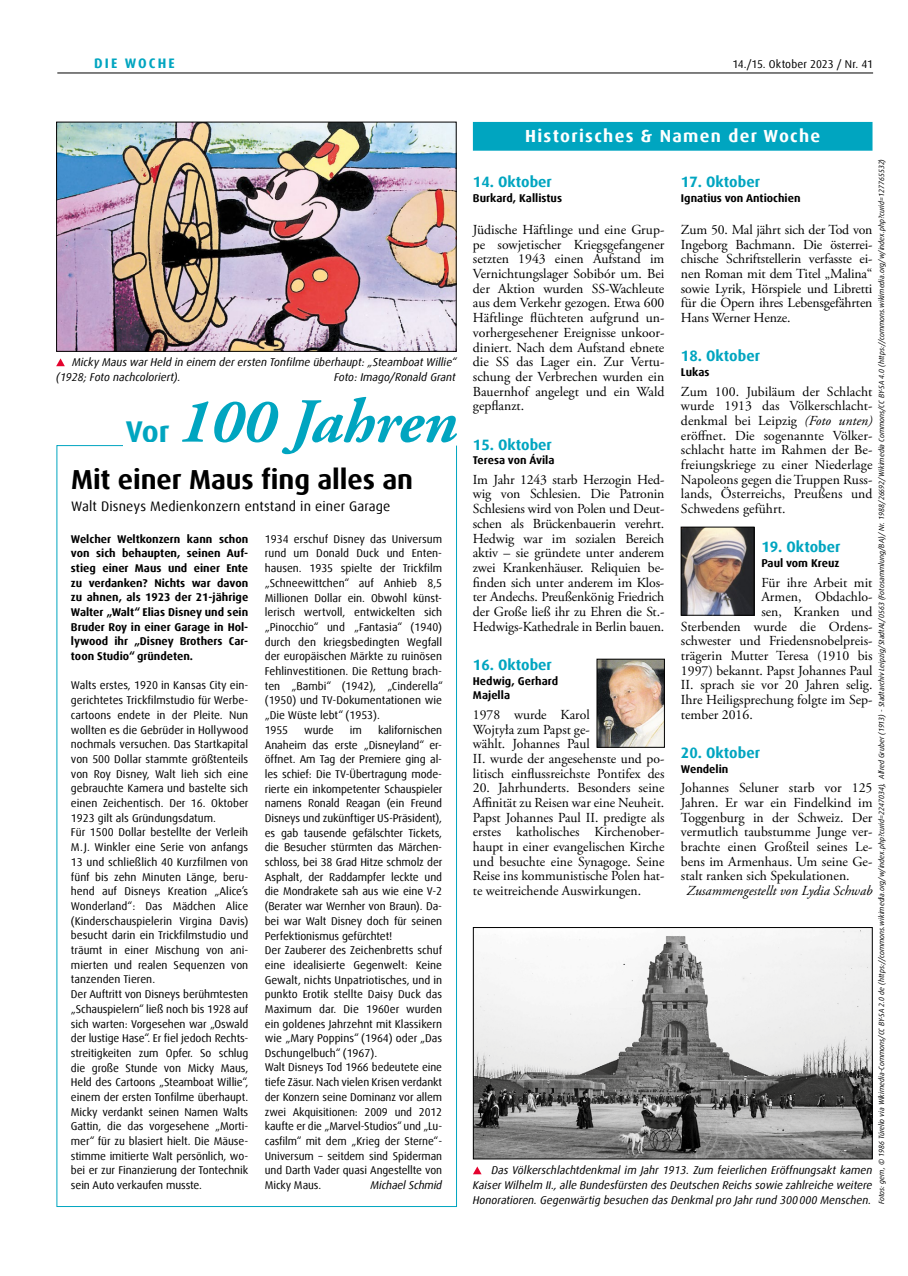
<style>
.page{position:relative;width:908px;height:1276px;background:#fff}
.page>*{position:absolute;margin:0;border:0;box-sizing:border-box;transform-origin:0 0}
.t1{font:italic 700 62.5px "Adobe Garamond Pro";color:#00a5c0}
.t2{font:700 27.5px "Dax Offc Pro";letter-spacing:-.005em;color:#000}
.t3{font:700 17.5px "Dax Offc Pro";letter-spacing:.075em;color:#fff}
.t4{font:700 15px "Dax Offc Pro";color:#00a5c0}
.t5{font:13.75px/14.6px "Adobe Garamond Pro";color:#000;text-align:justify}
.t6{font:13.75px "Dax Offc Pro";letter-spacing:.01em;color:#000}
.t7{font:italic 13.75px "Adobe Garamond Pro";color:#000}
.t8{font:700 13.75px "Dax Offc Pro";letter-spacing:.15em;color:#00a5c0}
.t9{font:11.25px/14.8px "Dax Offc Pro";letter-spacing:-.01em;color:#000}
.t10{font:700 11.25px/14.8px "Dax Offc Pro";color:#000;text-align:justify}
.t11{font:italic 11.25px/14.8px "Dax Offc Pro";color:#000}
.t12{font:italic 7.5px "Dax Offc Pro";color:#000}
.s1{font-family:"Dax Offc Pro";font-style:normal;font-size:30px}
.s2{font-style:italic}
</style>
<div class="page">
<svg style="left:56px;top:445px;width:401px;height:762px"></svg>
<img style="left:58px;top:124px;width:396px;height:225px">
<div style="left:56px;top:122px;width:400px;height:229px;border:1px solid #000"></div>
<div style="left:472px;top:122px;width:400px;height:29px;background:#00a5c0"></div>
<svg style="left:56px;top:358px;width:9px;height:8px"></svg>
<hr style="left:57px;top:73px;width:815px;height:1px;background:#000">
<img style="left:475px;top:929px;width:395px;height:228px">
<div style="left:473px;top:927px;width:399px;height:232px;border:1px solid #000"></div>
<svg style="left:473px;top:1166px;width:8px;height:8px"></svg>
<div style="left:124px;top:442px;width:40px;height:11px;background:#fff"></div>
<img style="left:598px;top:661px;width:64px;height:84px">
<div style="left:596px;top:659px;width:68px;height:88px;border:1px solid #000"></div>
<img style="left:682px;top:529px;width:70px;height:84px">
<div style="left:680px;top:527px;width:74px;height:88px;border:1px solid #000"></div>
<p class="t8" style="left:94px;top:54px;width:82px">DIE WOCHE</p>
<p class="t9" style="left:732px;top:56px;width:142px">14./15. Oktober 2023 / Nr. 41</p>
<p class="t11" style="left:56px;top:355px;width:402px;text-indent:16px">Micky Maus war Held in einem der ersten Tonfilme überhaupt: „Steamboat Willie“ (1928; Foto nachcoloriert).</p>
<p class="t11" style="left:334px;top:370px;width:123px">Foto: Imago/Ronald Grant</p>
<h1 class="t1" style="left:126px;top:386px;width:332px"><span class="s1">Vor</span> 100 Jahren</h1>
<h2 class="t2" style="left:71px;top:461px;width:343px">Mit einer Maus fing alles an</h2>
<p class="t6" style="left:71px;top:497px;width:321px">Walt Disneys Medienkonzern entstand in einer Garage</p>
<p class="t10" style="left:71px;top:531px;width:179px">Welcher Weltkonzern kann schon von sich behaupten, seinen Auf&shy;stieg einer Maus und einer Ente zu verdanken? Nichts war davon zu ahnen, als 1923 der 21-jährige Walter „Walt“ Elias Disney und sein Bruder Roy in einer Garage in Hol&shy;lywood ihr „Disney Brothers Car&shy;toon Studio“ gründeten.</p>
<p class="t9" style="left:71px;top:678px;width:179px">Walts erstes, 1920 in Kansas City ein&shy;gerichtetes Trickfilmstudio für Werbe&shy;cartoons endete in der Pleite. Nun wollten es die Gebrüder in Hollywood nochmals versuchen. Das Startkapital von 500 Dollar stammte größtenteils von Roy Disney, Walt lieh sich eine gebrauchte Kamera und bastelte sich einen Zeichentisch. Der 16. Oktober 1923 gilt als Gründungsdatum.<br>Für 1500 Dollar bestellte der Verleih M.J. Winkler eine Serie von anfangs 13 und schließlich 40 Kurzfilmen von fünf bis zehn Minuten Länge, beru&shy;hend auf Disneys Kreation „Alice’s Wonderland“: Das Mädchen Alice (Kinderschauspielerin Virgina Davis) besucht darin ein Trickfilmstudio und träumt in einer Mischung von ani&shy;mierten und realen Sequenzen von tanzenden Tieren.<br>Der Auftritt von Disneys berühmtesten „Schauspielern“ ließ noch bis 1928 auf sich warten: Vorgesehen war „Oswald der lustige Hase“. Er fiel jedoch Rechts&shy;streitigkeiten zum Opfer. So schlug die große Stunde von Micky Maus, Held des Cartoons „Steamboat Willie“, einem der ersten Tonfilme überhaupt.<br>Micky verdankt seinen Namen Walts Gattin, die das vorgesehene „Morti&shy;mer“ für zu blasiert hielt. Die Mäuse&shy;stimme imitierte Walt persönlich, wo&shy;bei er zur Finanzierung der Tontechnik sein Auto verkaufen musste.</p>
<p class="t9" style="left:265px;top:531px;width:180px">1934 erschuf Disney das Universum rund um Donald Duck und Enten&shy;hausen. 1935 spielte der Trickfilm „Schneewittchen“ auf Anhieb 8,5<br>Millionen Dollar ein. Obwohl künst&shy;lerisch wertvoll, entwickelten sich „Pinocchio“ und „Fantasia“ (1940) durch den kriegsbedingten Wegfall der europäischen Märkte zu ruinösen<br>Fehlinvestitionen. Die Rettung brach&shy;ten „Bambi“ (1942), „Cinderella“ (1950) und TV-Dokumentationen wie „Die Wüste lebt“ (1953).<br>1955</p>
<p class="t9" style="left:265px;top:722px;width:179px;text-indent:113px">kalifornischen Anaheim das erste „Disneyland“ er&shy;öffnet. Am Tag der Premiere ging al&shy;les schief: Die TV-Übertragung mode&shy;rierte ein inkompetenter Schauspieler namens Ronald Reagan (ein Freund Disneys und zukünftiger US-Präsident), es gab tausende gefälschter Tickets, die Besucher stürmten das Märchen&shy;schloss, bei 38 Grad Hitze schmolz der Asphalt, der Raddampfer leckte und die Mondrakete sah aus wie eine V-2 (Berater war Wernher von Braun). Da&shy;bei war Walt Disney doch für seinen Perfektionismus gefürchtet!<br>Der Zauberer des Zeichenbretts schuf eine idealisierte Gegenwelt: Keine Gewalt, nichts Unpatriotisches, und in punkto Erotik stellte Daisy Duck das Maximum dar. Die 1960er wurden ein goldenes Jahrzehnt mit Klassikern wie „Mary Poppins“ (1964) oder „Das Dschungelbuch“ (1967).<br>Walt Disneys Tod 1966 bedeutete eine tiefe Zäsur. Nach vielen Krisen verdankt der Konzern seine Dominanz vor allem zwei Akquisitionen: 2009 und 2012 kaufte er die „Marvel-Studios“ und „Lu&shy;casfilm“ mit dem „Krieg der Sterne“- Universum – seitdem sind Spiderman und Darth Vader quasi Angestellte von Micky Maus.</p>
<p class="t9" style="left:304px;top:722px;width:31px">wurde</p>
<p class="t9" style="left:350px;top:722px;width:13px">im</p>
<p class="t11" style="left:370px;top:1177px;width:73px">Michael Schmid</p>
<h3 class="t3" style="left:525px;top:124px;width:297px">Historisches &amp; Namen der Woche</h3>
<p class="t12" style="left:876px;top:1204px;width:1047px;rotate:-90deg">Fotos: gem, © 1986 Túrelio via Wikimedia-Commons/CC BY-SA 2.0 de (https://commons.wikimedia.org/w/index.php?curid=2247034), Alfred Gruber (1913) - Stadtarchiv Leipzig/StadtAL/0563 (Fotosammlung/BA)/ Nr. 1988/26692/Wikimedia Commons/CC BY-SA 4.0 (https://commons.wikimedia.org/w/index.php?curid=127765532)</p>
<h3 class="t4" style="left:472px;top:172px;width:81px">14. Oktober</h3>
<p class="t10" style="left:472px;top:190px;width:91px">Burkard, Kallistus</p>
<p class="t5" style="left:472px;top:223px;width:193px">Jüdische Häftlinge und eine Grup&shy;pe sowjetischer Kriegsgefangener setzten 1943 einen Aufstand im Vernichtungslager Sobibór um. Bei der Aktion wurden SS-Wachleute aus dem Verkehr gezogen. Etwa 600<br>Häftlinge flüchteten aufgrund un&shy;vorhergesehener Ereignisse unkoor&shy;diniert. Nach dem Aufstand ebnete die SS das Lager ein. Zur Vertu&shy;schung der Verbrechen wurden ein Bauernhof angelegt und ein Wald gepflanzt.</p>
<h3 class="t4" style="left:472px;top:435px;width:81px">15. Oktober</h3>
<p class="t10" style="left:472px;top:453px;width:83px">Teresa von Ávila</p>
<p class="t5" style="left:472px;top:472px;width:193px">Im Jahr 1243 starb Herzogin Hed&shy;wig von Schlesien. Die Patronin Schlesiens wird von Polen und Deut&shy;schen als Brückenbauerin verehrt.<br>Hedwig war im sozialen Bereich aktiv – sie gründete unter anderem zwei Krankenhäuser. Reliquien be&shy;finden sich unter anderem im Klos&shy;ter Andechs. Preußenkönig Friedrich der Große ließ ihr zu Ehren die St.- Hedwigs-Kathedrale in Berlin bauen.</p>
<h3 class="t4" style="left:472px;top:655px;width:81px">16. Oktober</h3>
<p class="t10" style="left:472px;top:673px;width:87px">Hedwig, Gerhard<br>Majella</p>
<p class="t5" style="left:472px;top:707px;width:193px;text-align:left">1978 wurde Karol<br>Wojtyła zum Papst ge-<br>wählt. Johannes Paul<br>II. wurde der angesehenste und po&shy;litisch einflussreichste Pontifex des</p>
<p class="t5" style="left:472px;top:781px;width:193px">20. Jahrhunderts. Besonders seine Affinität zu Reisen war eine Neuheit.<br>Papst Johannes Paul II. predigte als erstes katholisches Kirchenober&shy;haupt in einer evangelischen Kirche und besuchte eine Synagoge. Seine Reise ins kommunistische Polen hat&shy;te weitreichende Auswirkungen.</p>
<h3 class="t4" style="left:680px;top:172px;width:81px">17. Oktober</h3>
<p class="t10" style="left:680px;top:190px;width:121px">Ignatius von Antiochien</p>
<p class="t5" style="left:680px;top:223px;width:193px">Zum 50. Mal jährt sich der Tod von Ingeborg Bachmann. Die österrei&shy;chische Schriftstellerin verfasste ei&shy;nen Roman mit dem Titel „Malina“ sowie Lyrik, Hörspiele und Libretti für die Opern ihres Lebensgefährten Hans Werner Henze.</p>
<h3 class="t4" style="left:680px;top:346px;width:81px">18. Oktober</h3>
<p class="t10" style="left:680px;top:365px;width:30px">Lukas</p>
<p class="t5" style="left:680px;top:384px;width:193px">Zum 100. Jubiläum der Schlacht wurde 1913 das Völkerschlacht&shy;denkmal bei Leipzig <span class="s2">(Foto unten) </span>eröffnet. Die sogenannte Völker&shy;schlacht hatte im Rahmen der Be&shy;freiungskriege zu einer Niederlage Napoleons gegen die Truppen Russ&shy;lands, Österreichs, Preußens und Schwedens geführt.</p>
<h3 class="t4" style="left:761px;top:537px;width:81px">19. Oktober</h3>
<p class="t10" style="left:761px;top:556px;width:79px">Paul vom Kreuz</p>
<p class="t5" style="left:761px;top:575px;width:113px">Für ihre Arbeit mit</p>
<p class="t5" style="left:761px;top:590px;width:113px">Armen, Obdachlo-</p>
<p class="t5" style="left:761px;top:605px;width:113px">sen, Kranken und</p>
<p class="t5" style="left:680px;top:619px;width:193px">Sterbenden wurde die Ordens-</p>
<p class="t5" style="left:680px;top:634px;width:193px">schwester und Friedensnobelpreis-</p>
<p class="t5" style="left:680px;top:649px;width:193px">trägerin Mutter Teresa (1910 bis</p>
<p class="t5" style="left:680px;top:663px;width:193px">1997) bekannt. Papst Johannes Paul</p>
<p class="t5" style="left:680px;top:678px;width:193px">II. sprach sie vor 20 Jahren selig.</p>
<p class="t5" style="left:680px;top:693px;width:193px">Ihre Heiligsprechung folgte im Sep-</p>
<p class="t5" style="left:680px;top:707px;width:73px">tember 2016.</p>
<h3 class="t4" style="left:680px;top:743px;width:81px">20. Oktober</h3>
<p class="t10" style="left:680px;top:761px;width:49px">Wendelin</p>
<p class="t5" style="left:680px;top:781px;width:193px">Johannes Seluner starb vor 125<br>Jahren. Er war ein Findelkind im Toggenburg in der Schweiz. Der vermutlich taubstumme Junge ver&shy;brachte einen Großteil seines Le&shy;bens im Armenhaus. Um seine Ge&shy;stalt ranken sich Spekulationen.</p>
<p class="t7" style="left:686px;top:882px;width:187px">Zusammengestellt von Lydia Schwab</p>
<p class="t11" style="left:472px;top:1163px;width:401px;text-align:justify;text-indent:19px">Das Völkerschlachtdenkmal im Jahr 1913. Zum feierlichen Eröffnungsakt kamen Kaiser Wilhelm II., alle Bundesfürsten des Deutschen Reichs sowie zahlreiche weitere Honoratioren. Gegenwärtig besuchen das Denkmal pro Jahr rund 300000 Menschen.</p>
</div>
